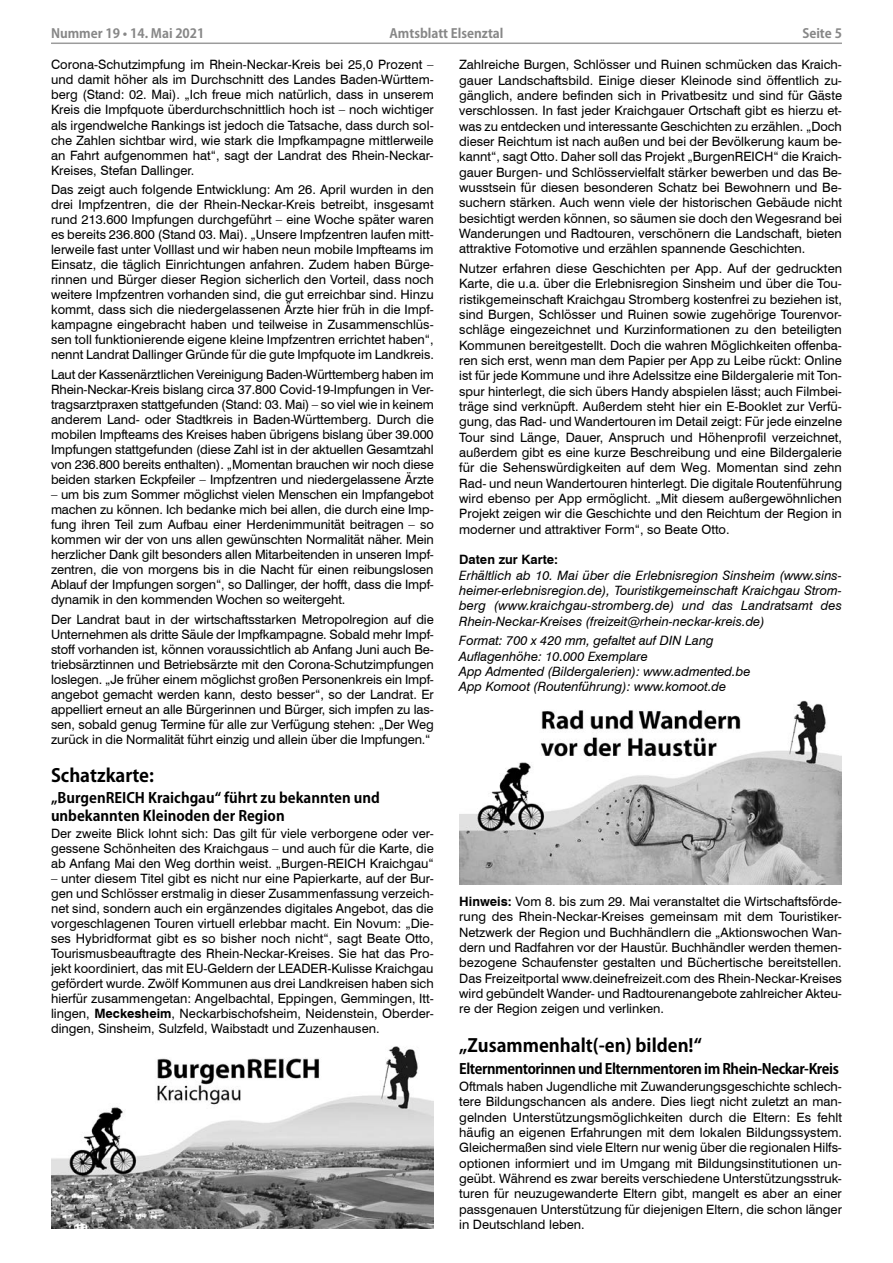
<style>
.page{position:relative;width:893px;height:1263px;background:#fff}
.page>*{position:absolute;margin:0;border:0;box-sizing:border-box;transform-origin:0 0}
.t1{font:700 18px "Koz Go Pro";color:#000}
.t2{font:700 14.25px/17.4px "Koz Go Pro";color:#000}
.t3{font:700 14.25px "Koz Go Pro";letter-spacing:-.03em;color:#000}
.t4{font:12.9px/15px "Swiss 721 BT";color:#000;text-align:justify}
.t5{font:italic 12.9px/15.3px "Swiss 721 BT";color:#000;text-align:justify}
.t6{font:700 12.9px "Swiss 721 BT";color:#000}
.t7{font:700 12.75px "Koz Go Pro";color:#878787}
.s1{font-weight:700}
</style>
<div class="page">
<hr style="left:51px;top:43px;width:791px;height:1px;background:#9c9c9c">
<img style="left:51px;top:1046px;width:383px;height:183px">
<img style="left:459px;top:701px;width:383px;height:183px">
<p class="t7" style="left:51px;top:25px;width:155px">Nummer 19 • 14. Mai 2021</p>
<p class="t7" style="left:389px;top:25px;width:116px">Amtsblatt Elsenztal</p>
<p class="t7" style="left:802px;top:25px;width:41px">Seite 5</p>
<p class="t4" style="left:51px;top:57px;width:384px">Corona-Schutzimpfung im Rhein-Neckar-Kreis bei 25,0 Prozent – und damit höher als im Durchschnitt des Landes Baden-Württem&shy;berg (Stand: 02. Mai). „Ich freue mich natürlich, dass in unserem Kreis die Impfquote überdurchschnittlich hoch ist – noch wichtiger als irgendwelche Rankings ist jedoch die Tatsache, dass durch sol&shy;che Zahlen sichtbar wird, wie stark die Impfkampagne mittlerweile an Fahrt aufgenommen hat“, sagt der Landrat des Rhein-Neckar-Kreises, Stefan Dallinger.</p>
<p class="t4" style="left:51px;top:182px;width:384px">Das zeigt auch folgende Entwicklung: Am 26. April wurden in den drei Impfzentren, die der Rhein-Neckar-Kreis betreibt, insgesamt rund 213.600 Impfungen durchgeführt – eine Woche später waren es bereits 236.800 (Stand 03. Mai). „Unsere Impfzentren laufen mitt&shy;lerweile fast unter Volllast und wir haben neun mobile Impfteams im Einsatz, die täglich Einrichtungen anfahren. Zudem haben Bürge&shy;rinnen und Bürger dieser Region sicherlich den Vorteil, dass noch weitere Impfzentren vorhanden sind, die gut erreichbar sind. Hinzu kommt, dass sich die niedergelassenen Ärzte hier früh in die Impf&shy;kampagne eingebracht haben und teilweise in Zusammenschlüs&shy;sen toll funktionierende eigene kleine Impfzentren errichtet haben“, nennt Landrat Dallinger Gründe für die gute Impfquote im Landkreis.</p>
<p class="t4" style="left:51px;top:366px;width:384px">Laut der Kassenärztlichen Vereinigung Baden-Württemberg haben im Rhein-Neckar-Kreis bislang circa 37.800 Covid-19-Impfungen in Ver&shy;tragsarztpraxen stattgefunden (Stand: 03. Mai) – so viel wie in keinem anderem Land- oder Stadtkreis in Baden-Württemberg. Durch die mobilen Impfteams des Kreises haben übrigens bislang über 39.000<br>Impfungen stattgefunden (diese Zahl ist in der aktuellen Gesamtzahl von 236.800 bereits enthalten). „Momentan brauchen wir noch diese beiden starken Eckpfeiler – Impfzentren und niedergelassene Ärzte</p>
<p class="t4" style="left:51px;top:487px;width:384px">– um bis zum Sommer möglichst vielen Menschen ein Impfangebot machen zu können. Ich bedanke mich bei allen, die durch eine Imp&shy;fung ihren Teil zum Aufbau einer Herdenimmunität beitragen – so kommen wir der von uns allen gewünschten Normalität näher. Mein herzlicher Dank gilt besonders allen Mitarbeitenden in unseren Impf&shy;zentren, die von morgens bis in die Nacht für einen reibungslosen Ablauf der Impfungen sorgen“, so Dallinger, der hofft, dass die Impf&shy;dynamik in den kommenden Wochen so weitergeht.</p>
<p class="t4" style="left:51px;top:611px;width:384px">Der Landrat baut in der wirtschaftsstarken Metropolregion auf die Unternehmen als dritte Säule der Impfkampagne. Sobald mehr Impf&shy;stoff vorhanden ist, können voraussichtlich ab Anfang Juni auch Be&shy;triebsärztinnen und Betriebsärzte mit den Corona-Schutzimpfungen loslegen. „Je früher einem möglichst großen Personenkreis ein Impf&shy;angebot gemacht werden kann, desto besser“, so der Landrat. Er appelliert erneut an alle Bürgerinnen und Bürger, sich impfen zu las&shy;sen, sobald genug Termine für alle zur Verfügung stehen: „Der Weg zurück in die Normalität führt einzig und allein über die Impfungen.“</p>
<h1 class="t1" style="left:51px;top:763px;width:105px">Schatzkarte:</h1>
<p class="t2" style="left:51px;top:790px;width:330px">„BurgenREICH Kraichgau“ führt zu bekannten und unbekannten Kleinoden der Region</p>
<p class="t4" style="left:51px;top:826px;width:384px">Der zweite Blick lohnt sich: Das gilt für viele verborgene oder ver&shy;gessene Schönheiten des Kraichgaus – und auch für die Karte, die ab Anfang Mai den Weg dorthin weist. „Burgen-REICH Kraichgau“</p>
<p class="t4" style="left:51px;top:871px;width:384px">– unter diesem Titel gibt es nicht nur eine Papierkarte, auf der Bur&shy;gen und Schlösser erstmalig in dieser Zusammenfassung verzeich&shy;net sind, sondern auch ein ergänzendes digitales Angebot, das die vorgeschlagenen Touren virtuell erlebbar macht. Ein Novum: „Die&shy;ses Hybridformat gibt es so bisher noch nicht“, sagt Beate Otto, Tourismusbeauftragte des Rhein-Neckar-Kreises. Sie hat das Pro&shy;jekt koordiniert, das mit EU-Geldern der LEADER-Kulisse Kraichgau gefördert wurde. Zwölf Kommunen aus drei Landkreisen haben sich hierfür zusammengetan: Angelbachtal, Eppingen, Gemmingen, Itt&shy;lingen, <span class="s1">Meckesheim</span>, Neckarbischofsheim, Neidenstein, Oberder&shy;dingen, Sinsheim, Sulzfeld, Waibstadt und Zuzenhausen.</p>
<p class="t4" style="left:459px;top:57px;width:384px">Zahlreiche Burgen, Schlösser und Ruinen schmücken das Kraich&shy;gauer Landschaftsbild. Einige dieser Kleinode sind öffentlich zu&shy;gänglich, andere befinden sich in Privatbesitz und sind für Gäste verschlossen. In fast jeder Kraichgauer Ortschaft gibt es hierzu et&shy;was zu entdecken und interessante Geschichten zu erzählen. „Doch dieser Reichtum ist nach außen und bei der Bevölkerung kaum be&shy;kannt“, sagt Otto. Daher soll das Projekt „BurgenREICH“ die Kraich&shy;gauer Burgen- und Schlösservielfalt stärker bewerben und das Be&shy;wusstsein für diesen besonderen Schatz bei Bewohnern und Be&shy;suchern stärken. Auch wenn viele der historischen Gebäude nicht besichtigt werden können, so säumen sie doch den Wegesrand bei Wanderungen und Radtouren, verschönern die Landschaft, bieten attraktive Fotomotive und erzählen spannende Geschichten.</p>
<p class="t4" style="left:459px;top:261px;width:384px">Nutzer erfahren diese Geschichten per App. Auf der gedruckten Karte, die u.a. über die Erlebnisregion Sinsheim und über die Tou&shy;ristikgemeinschaft Kraichgau Stromberg kostenfrei zu beziehen ist, sind Burgen, Schlösser und Ruinen sowie zugehörige Tourenvor&shy;schläge eingezeichnet und Kurzinformationen zu den beteiligten Kommunen bereitgestellt. Doch die wahren Möglichkeiten offenba&shy;ren sich erst, wenn man dem Papier per App zu Leibe rückt: Online ist für jede Kommune und ihre Adelssitze eine Bildergalerie mit Ton&shy;spur hinterlegt, die sich übers Handy abspielen lässt; auch Filmbei&shy;träge sind verknüpft. Außerdem steht hier ein E-Booklet zur Verfü&shy;gung, das Rad- und Wandertouren im Detail zeigt: Für jede einzelne Tour sind Länge, Dauer, Anspruch und Höhenprofil verzeichnet, außerdem gibt es eine kurze Beschreibung und eine Bildergalerie für die Sehenswürdigkeiten auf dem Weg. Momentan sind zehn Rad- und neun Wandertouren hinterlegt. Die digitale Routenführung wird ebenso per App ermöglicht. „Mit diesem außergewöhnlichen Projekt zeigen wir die Geschichte und den Reichtum der Region in moderner und attraktiver Form“, so Beate Otto.</p>
<p class="t6" style="left:459px;top:552px;width:100px">Daten zur Karte:</p>
<p class="t5" style="left:459px;top:567px;width:384px">Erhältlich ab 10. Mai über die Erlebnisregion Sinsheim (www.sins&shy;heimer-erlebnisregion.de), Touristikgemeinschaft Kraichgau Strom&shy;berg (www.kraichgau-stromberg.de) und das Landratsamt des Rhein-Neckar-Kreises (freizeit@rhein-neckar-kreis.de)</p>
<p class="t5" style="left:459px;top:633px;width:293px;text-align:left">Format: 700 x 420 mm, gefaltet auf DIN Lang Auflagenhöhe: 10.000 Exemplare<br>App Admented (Bildergalerien): www.admented.be App Komoot (Routenführung): www.komoot.de</p>
<p class="t4" style="left:459px;top:893px;width:384px"><span class="s1">Hinweis:</span> Vom 8. bis zum 29. Mai veranstaltet die Wirtschaftsförde&shy;rung des Rhein-Neckar-Kreises gemeinsam mit dem Touristiker-Netzwerk der Region und Buchhändlern die „Aktionswochen Wan&shy;dern und Radfahren vor der Haustür. Buchhändler werden themen&shy;bezogene Schaufenster gestalten und Büchertische bereitstellen.<br>Das Freizeitportal www.deinefreizeit.com des Rhein-Neckar-Kreises wird gebündelt Wander- und Radtourenangebote zahlreicher Akteu&shy;re der Region zeigen und verlinken.</p>
<h1 class="t1" style="left:459px;top:1033px;width:244px">„Zusammenhalt(-en) bilden!“</h1>
<p class="t3" style="left:459px;top:1059px;width:381px">Elternmentorinnen und Elternmentoren im Rhein-Neckar-Kreis</p>
<p class="t4" style="left:459px;top:1078px;width:384px">Oftmals haben Jugendliche mit Zuwanderungsgeschichte schlech&shy;tere Bildungschancen als andere. Dies liegt nicht zuletzt an man&shy;gelnden Unterstützungsmöglichkeiten durch die Eltern: Es fehlt häufig an eigenen Erfahrungen mit dem lokalen Bildungssystem.<br>Gleichermaßen sind viele Eltern nur wenig über die regionalen Hilfs&shy;optionen informiert und im Umgang mit Bildungsinstitutionen un&shy;geübt. Während es zwar bereits verschiedene Unterstützungsstruk&shy;turen für neuzugewanderte Eltern gibt, mangelt es aber an einer passgenauen Unterstützung für diejenigen Eltern, die schon länger in Deutschland leben.</p>
</div>
